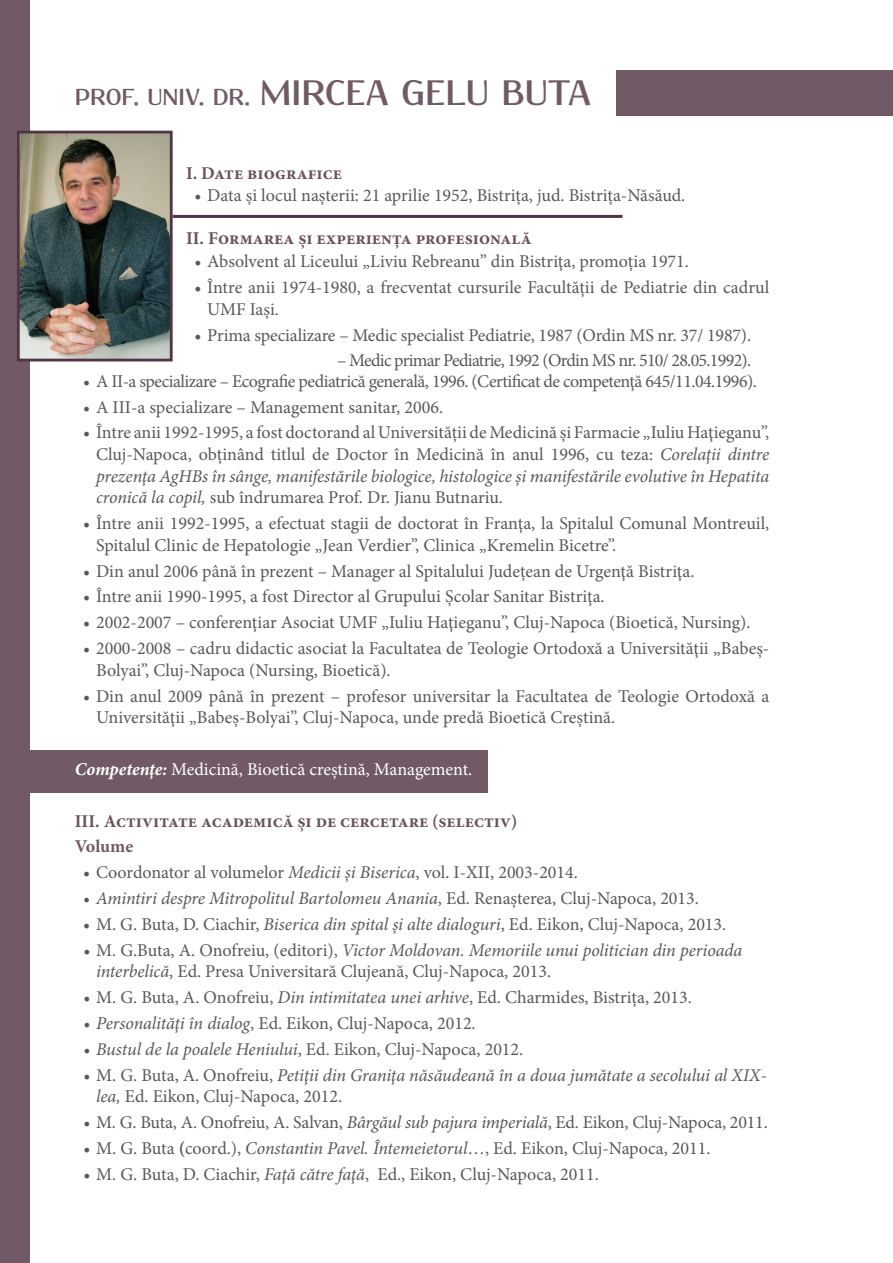
<style>
.page{position:relative;width:893px;height:1263px;background:#fff}
.page>*{position:absolute;margin:0;border:0;box-sizing:border-box;transform-origin:0 0}
.t1{font:700 39px "Resagokr";color:#715a65}
.t2{font:18px/21.6px "Minion Pro";letter-spacing:-.005em;color:#57585a}
.t3{font:italic 18px/21.6px "Minion Pro";letter-spacing:-.01em;color:#57585a}
.t4{font:700 18px "Minion Pro";color:#69515d}
.t5{font:18px "Minion Pro";letter-spacing:-.03em;color:#57585a}
.t6{font:18px "Minion Pro";letter-spacing:-.04em;color:#57585a}
.t7{font:18px "Minion Pro";color:#fff}
.t8{font:700 18px "Minion Pro";color:#715a65}
.s1{font-size:25.5px}
.s2{font-style:italic}
.s3{font-weight:700;font-style:italic}
.s4{font-style:normal}
.s5{font-weight:700}
</style>
<div class="page">
<div style="left:0;top:0;width:30px;height:1263px;background:#715a65"></div>
<div style="left:617px;top:70px;width:276px;height:46px;background:#715a65"></div>
<hr style="left:173px;top:215px;width:450px;height:3px;background:#513545">
<div style="left:10px;top:750px;width:478px;height:43px;background:#715a65"></div>
<img style="left:21px;top:135px;width:148px;height:222px">
<div style="left:17px;top:131px;width:156px;height:230px;border:3px solid #513545"></div>
<h1 class="t1" style="left:75px;top:74px;width:518px"><span class="s1">PROF. UNIV. DR.</span> MIRCEA GELU BUTA</h1>
<p class="t4" style="left:186px;top:161px;width:158px">I. Date biografice</p>
<p class="t2" style="left:195px;top:184px;width:492px">• Data și locul nașterii: 21 aprilie 1952, Bistrița, jud. Bistrița-Năsăud.</p>
<p class="t4" style="left:186px;top:226px;width:347px">II. Formarea și experiența profesională</p>
<p class="t2" style="left:195px;top:251px;width:496px">• Absolvent al Liceului „Liviu Rebreanu” din Bistriţa, promoția 1971.</p>
<p class="t2" style="left:207px;top:277px;width:564px;text-indent:-13px">• Între anii 1974-1980, a frecventat cursurile Facultății de Pediatrie din cadrul<br>UMF Iaşi.</p>
<p class="t2" style="left:195px;top:324px;width:558px">• Prima specializare – Medic specialist Pediatrie, 1987 (Ordin MS nr. 37/ 1987).</p>
<p class="t6" style="left:337px;top:349px;width:415px">– Medic primar Pediatrie, 1992 (Ordin MS nr. 510/ 28.05.1992).</p>
<p class="t5" style="left:83px;top:369px;width:675px">• A II-a specializare – Ecografie pediatrică generală, 1996. (Certificat de competenţă 645/11.04.1996).</p>
<p class="t2" style="left:83px;top:396px;width:361px">• A III-a specializare – Management sanitar, 2006.</p>
<p class="t2" style="left:96px;top:422px;width:675px;text-align:justify;text-indent:-13px">• Între anii 1992-1995, a fost doctorand al Universității de Medicină și Farmacie „Iuliu Haţieganu”, Cluj-Napoca, obținând titlul de Doctor în Medicină în anul 1996, cu teza: <span class="s2">Corelaţii dintre prezenţa AgHBs în sânge, manifestările biologice, histologice şi manifestările evolutive în Hepatita cronică la copil,</span> sub îndrumarea Prof. Dr. Jianu Butnariu.</p>
<p class="t2" style="left:96px;top:513px;width:675px;text-indent:-13px">• Între anii 1992-1995, a efectuat stagii de doctorat în Franţa, la Spitalul Comunal Montreuil,<br>Spitalul Clinic de Hepatologie „Jean Verdier”, Clinica „Kremelin Bicetre”.</p>
<p class="t2" style="left:83px;top:560px;width:613px">• Din anul 2006 până în prezent – Manager al Spitalului Județean de Urgenţă Bistriţa.</p>
<p class="t2" style="left:83px;top:586px;width:523px">• Între anii 1990-1995, a fost Director al Grupului Şcolar Sanitar Bistriţa.</p>
<p class="t2" style="left:83px;top:612px;width:669px">• 2002-2007 – conferenţiar Asociat UMF „Iuliu Haţieganu”, Cluj-Napoca (Bioetică, Nursing).</p>
<p class="t2" style="left:96px;top:638px;width:675px;text-indent:-13px">• 2000-2008 – cadru didactic asociat la Facultatea de Teologie Ortodoxă a Universităţii „Babeş-<br>Bolyai”, Cluj-Napoca (Nursing, Bioetică).</p>
<p class="t2" style="left:96px;top:685px;width:675px;text-indent:-13px">• Din anul 2009 până în prezent – profesor universitar la Facultatea de Teologie Ortodoxă a<br>Universităţii „Babeş-Bolyai”, Cluj-Napoca, unde predă Bioetică Creștină.</p>
<p class="t7" style="left:75px;top:757px;width:399px"><span class="s3">Competenţe:</span> Medicină, Bioetică creştină, Management.</p>
<p class="t4" style="left:75px;top:808px;width:444px">III. Activitate academică și de cercetare (selectiv)</p>
<p class="t8" style="left:75px;top:834px;width:60px">Volume</p>
<p class="t2" style="left:83px;top:862px;width:496px">• Coordonator al volumelor <span class="s2">Medicii şi Biserica</span>, vol. I-XII, 2003-2014.</p>
<p class="t3" style="left:83px;top:887px;width:617px">• Amintiri despre Mitropolitul Bartolomeu Anania<span class="s4">, Ed. Renașterea, Cluj-Napoca, 2013.</span></p>
<p class="t2" style="left:83px;top:913px;width:644px">• M. G. Buta, D. Ciachir, <span class="s2">Biserica din spital și alte dialoguri</span>, Ed. Eikon, Cluj-Napoca, 2013.</p>
<p class="t2" style="left:96px;top:939px;width:648px;text-indent:-13px">• M. G.Buta, A. Onofreiu, (editori), <span class="s2">Victor Moldovan. Memoriile unui politician din perioada interbelică</span>, Ed. Presa Universitară Clujeană, Cluj-Napoca, 2013.</p>
<p class="t2" style="left:83px;top:987px;width:610px">• M. G. Buta, A. Onofreiu, <span class="s2">Din intimitatea unei arhive</span>, Ed. Charmides, Bistrița, 2013.</p>
<p class="t2" style="left:83px;top:1012px;width:394px"><span class="s2">• Personalităţi în dialog</span>, Ed. Eikon, Cluj-Napoca, 2012.</p>
<p class="t2" style="left:83px;top:1038px;width:441px"><span class="s2">• Bustul de la poalele Heniului</span>, Ed. Eikon, Cluj-Napoca, 2012.</p>
<p class="t3" style="left:96px;top:1064px;width:672px;text-indent:-13px"><span class="s4">• M. G. Buta, A. Onofreiu,</span> Petiţii din Graniţa năsăudeană în a doua jumătate a secolului al XIX&shy;lea, <span class="s4">Ed. Eikon, Cluj-Napoca, 2012.</span></p>
<p class="t2" style="left:83px;top:1112px;width:686px">• M. G. Buta, A. Onofreiu, A. Salvan, <span class="s2">Bârgăul sub pajura imperială</span>, Ed. Eikon, Cluj-Napoca, 2011.</p>
<p class="t2" style="left:83px;top:1137px;width:629px">• M. G. Buta <span class="s5">(</span>coord.), <span class="s2">Constantin Pavel. Întemeietorul</span>…, Ed. Eikon, Cluj-Napoca, 2011.</p>
<p class="t2" style="left:83px;top:1163px;width:517px">• M. G. Buta, D. Ciachir, <span class="s2">Faţă către faţă</span>, Ed., Eikon, Cluj-Napoca, 2011.</p>
</div>
